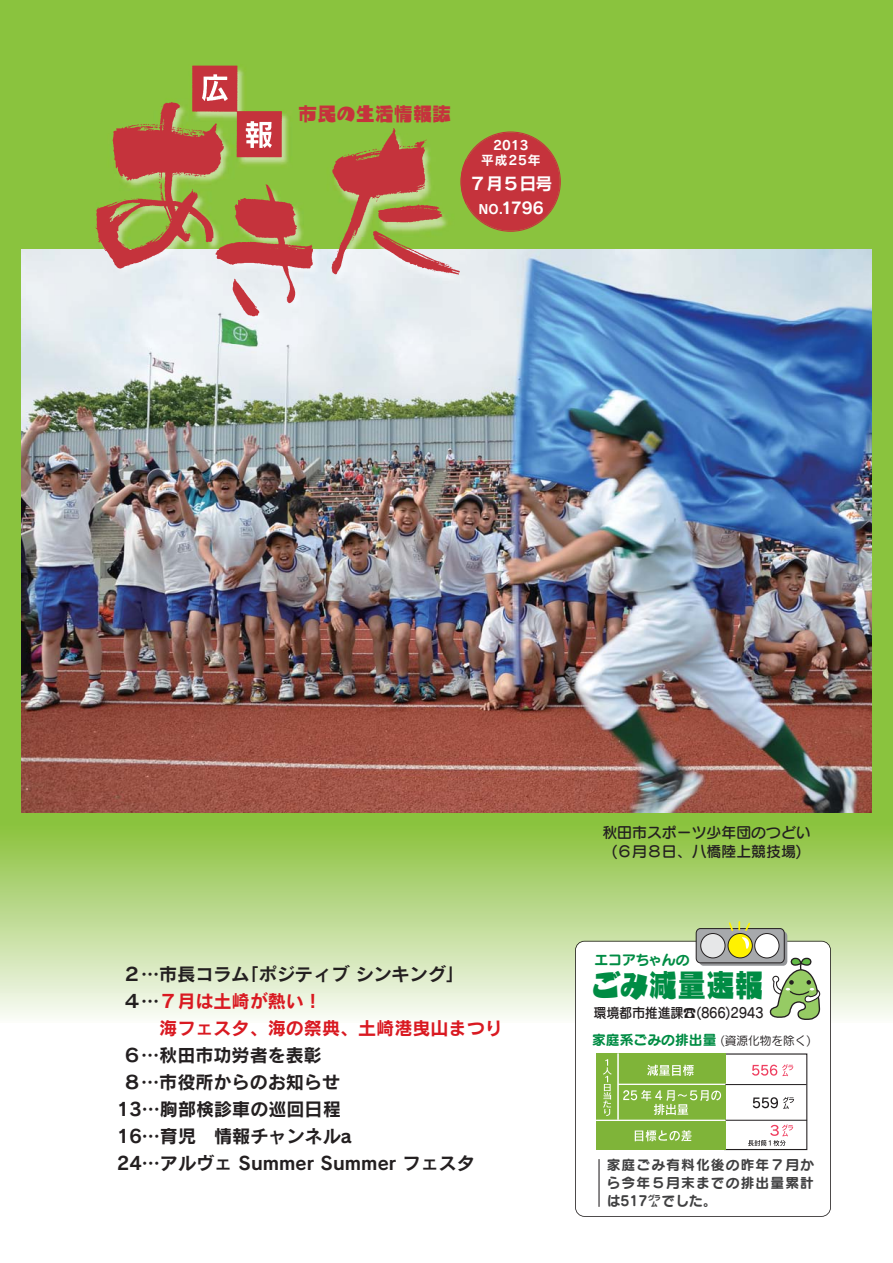
<style>
.page{position:relative;width:893px;height:1263px;background:#fff}
.page>*{position:absolute;margin:0;border:0;box-sizing:border-box;transform-origin:0 0}
.t1{font:31.5px "Rowdy CID EB";color:#008c44;scale:.91 1}
.t2{font:19.2px "Rowdy CID EB";color:#c5333c}
.t3{font:18px/27px "Rodin CID B";color:#231f20}
.t4{font:18px "Rodin CID B";color:#d91921}
.t5{font:16.95px "Rodin CID B";letter-spacing:-.025em;color:#fff}
.t6{font:15.9px "Rodin CID B";color:#fff}
.t7{font:14.85px/19.5px "Seurat CID DB";color:#231f20;text-align:center}
.t8{font:13.8px/18px "Seurat CID B";letter-spacing:.075em;color:#404041;text-align:justify}
.t9{font:13.8px "Seurat CID DB";letter-spacing:-.025em;color:#231f20;scale:.95 1}
.t10{font:13.8px "Seurat CID B";color:#008c44}
.t11{font:12.75px "Rodin CID B";letter-spacing:.03em;color:#fff}
.t12{font:11.7px "Seurat CID M";color:#231f20}
.s1{font-size:12.75px}
.s2{color:#d91921}
.s3{font-family:"Osaka"}
</style>
<div class="page">
<div style="left:0;top:824px;width:892px;height:198px;background:linear-gradient(to bottom,#8ac13c,#f8f9f5)"></div>
<div style="left:0;top:0;width:892px;height:825px;background:#8ac33e"></div>
<div style="left:576px;top:942px;width:254px;height:274px;background:#fff;border-radius:9px"></div>
<div style="left:575px;top:941px;width:255px;height:276px;border:2px solid #231f20;border-radius:9px"></div>
<svg style="left:699px;top:931px;width:88px;height:35px"></svg>
<div style="left:696px;top:929px;width:88px;height:34px;background:#a7a9ac;border-radius:4px"></div>
<div style="left:695px;top:928px;width:89px;height:35px;border:1px solid #231f20;border-radius:4px"></div>
<div style="left:700px;top:934px;width:25px;height:24px;background:#e6e7e8;border-radius:50%"></div>
<div style="left:700px;top:933px;width:25px;height:25px;border:1px solid #231f20;border-radius:50%"></div>
<div style="left:754px;top:934px;width:25px;height:24px;background:#fff;border-radius:50%"></div>
<div style="left:754px;top:933px;width:25px;height:25px;border:1px solid #231f20;border-radius:50%"></div>
<div style="left:728px;top:933px;width:24px;height:25px;background:#fff200;border-radius:50%"></div>
<div style="left:727px;top:933px;width:25px;height:25px;border:1px solid #231f20;border-radius:50%"></div>
<svg style="left:727px;top:921px;width:24px;height:29px"></svg>
<svg style="left:769px;top:957px;width:51px;height:63px"></svg>
<div style="left:596px;top:1053px;width:129px;height:97px;background:#7fb439"></div>
<svg style="left:603px;top:1059px;width:8px;height:57px"></svg>
<hr style="left:725px;top:1120px;width:82px;height:1px;background:#231f20">
<svg style="left:752px;top:1097px;width:42px;height:12px"></svg>
<hr style="left:618px;top:1084px;width:113px;height:1px;background:#fff">
<svg style="left:647px;top:1065px;width:46px;height:11px"></svg>
<hr style="left:617px;top:1053px;width:1px;height:67px;background:#fff">
<hr style="left:596px;top:1120px;width:129px;height:1px;background:#fff">
<hr style="left:725px;top:1084px;width:81px;height:1px;background:#231f20">
<svg style="left:634px;top:1130px;width:57px;height:11px"></svg>
<svg style="left:752px;top:1064px;width:41px;height:12px"></svg>
<svg style="left:748px;top:1124px;width:45px;height:22px"></svg>
<svg style="left:623px;top:1090px;width:99px;height:25px"></svg>
<hr style="left:598px;top:1159px;width:1px;height:48px;background:#231f20">
<img style="left:22px;top:249px;width:849px;height:563px">
<svg style="left:466px;top:131px;width:95px;height:101px"></svg>
<img style="left:460px;top:159px;width:6px;height:45px">
<img style="left:69px;top:65px;width:391px;height:281px">
<p class="t2" style="left:298px;top:106px;width:155px">市民の生活情報誌</p>
<p class="t11" style="left:493px;top:141px;width:37px">2013</p>
<p class="t11" style="left:481px;top:155px;width:61px">平成25年</p>
<p class="t6" style="left:499px;top:202px;width:46px"><span class="s1">.</span>1796</p>
<p class="t5" style="left:469px;top:178px;width:85px">７月５日号</p>
<p class="t11" style="left:478px;top:205px;width:22px">NO</p>
<p class="t3" style="left:123px;top:963px;width:333px">２…市長コラム｢ポジティブシンキング「<br>４…<span class="s2">７月は土崎が熱い!</span></p>
<p class="t4" style="left:159px;top:1021px;width:345px">海フェスタ、海の祭典、土崎港曳山まつり</p>
<p class="t3" style="left:123px;top:1044px;width:200px">６…秋田市功労者を表彰</p>
<p class="t3" style="left:123px;top:1071px;width:218px">８…市役所からのお知らせ</p>
<p class="t3" style="left:117px;top:1098px;width:225px">13…胸部検診車の巡回日程</p>
<p class="t3" style="left:117px;top:1125px;width:236px">16…育児　情報チャンネルa</p>
<p class="t3" style="left:117px;top:1152px;width:359px">24…アルヴェ Summer Summer フェスタ</p>
<p class="t7" style="left:602px;top:824px;width:210px">秋田市スポーツ少年団のつどい<br>６( 月８日、八橋陸上競技場(</p>
<p class="t10" style="left:594px;top:955px;width:97px">エコアちゃんの</p>
<h1 class="t1" style="left:591px;top:974px;width:191px">ごみ減量速報</h1>
<p class="t9" style="left:593px;top:1007px;width:180px">環境都市推進課<span class="s3">☎</span>)866(2943</p>
<p class="t10" style="left:592px;top:1034px;width:126px">家庭系ごみの排出量</p>
<p class="t12" style="left:720px;top:1036px;width:93px">(資源化物を除く(</p>
<p class="t8" style="left:606px;top:1157px;width:209px">家庭ごみ有料化後の昨年７月から今年５月末までの排出量累計は517㌘でした。</p>
</div>
